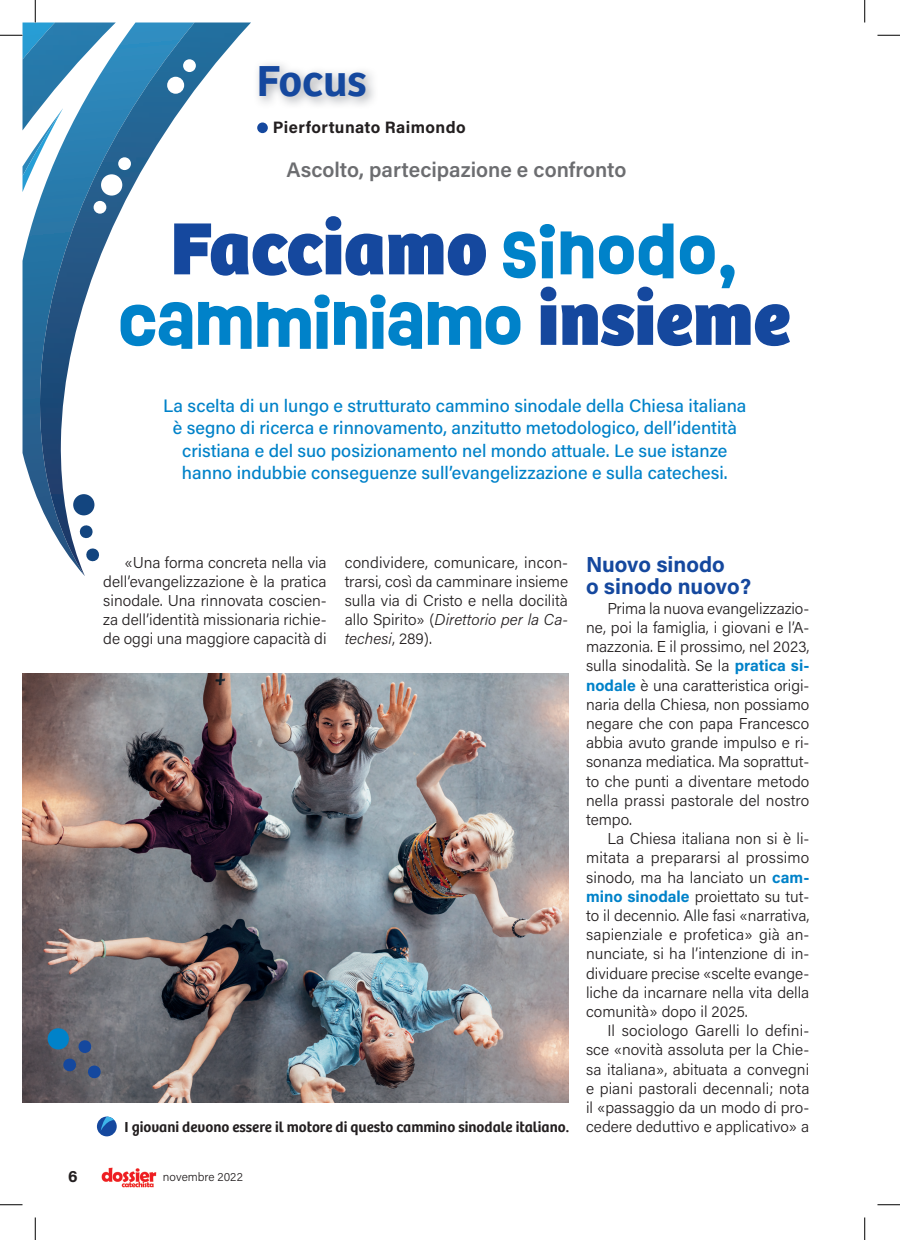
<style>
.page{position:relative;width:900px;height:1240px;background:#fff}
.page>*{position:absolute;margin:0;border:0;box-sizing:border-box;transform-origin:0 0}
.t1{font:800 76.5px "Bree";color:#15489e}
.t2{font:700 66px "Ruddy";letter-spacing:-.02em;color:#0082c9}
.t3{font:600 45px "Bree";color:#15489e}
.t4{font:700 21.75px/22.5px "Acumin Pro";color:#15489e}
.t5{font:600 21px "Acumin Pro";color:#6c6d70}
.t6{font:500 18px/22.5px "Acumin Pro";color:#0082c9;text-align:center}
.t7{font:700 16.5px "Acumin Pro";letter-spacing:.025em;color:#231f20}
.t8{font:300 15.75px/19.2px "Acumin Pro";color:#231f20;text-align:justify}
.t9{font:600 15px "Bree";color:#231f20}
.t10{font:300 12px "Acumin Pro";color:#231f20}
.s1{font-family:"Ruddy";font-weight:700;font-size:66px;color:#0082c9}
.s2{font-family:"Bree";font-weight:800;font-size:76.5px;color:#15489e}
.s3{font-style:italic}
.s4{font-weight:700;color:#0082c9}
.s5{font-family:"Acumin Pro";font-weight:300;font-size:15.75px}
</style>
<div class="page">
<svg style="left:22px;top:59px;width:17px;height:443px"></svg>
<img style="left:39px;top:22px;width:212px;height:554px">
<div style="left:183px;top:59px;width:13px;height:13px;background:#fff;border-radius:50%"></div>
<svg style="left:79px;top:524px;width:14px;height:15px"></svg>
<div style="left:167px;top:77px;width:17px;height:17px;background:#fff;border-radius:50%"></div>
<svg style="left:85px;top:548px;width:15px;height:14px"></svg>
<div style="left:94px;top:201px;width:12px;height:13px;background:#fff;border-radius:50%"></div>
<div style="left:118px;top:157px;width:13px;height:13px;background:#fff;border-radius:50%"></div>
<div style="left:101px;top:174px;width:21px;height:22px;background:#fff;border-radius:50%"></div>
<div style="left:257px;top:122px;width:11px;height:11px;background:#15489e;border-radius:50%"></div>
<div style="left:73px;top:494px;width:21px;height:21px;background:#13457f;border-radius:50%"></div>
<img style="left:102px;top:1167px;width:54px;height:21px">
<div style="left:97px;top:1116px;width:20px;height:20px;background:#15489e;border-radius:50%"></div>
<svg style="left:101px;top:1116px;width:16px;height:15px"></svg>
<img style="left:22px;top:673px;width:546px;height:429px">
<svg style="left:46px;top:1027px;width:55px;height:52px;background:#4d6179"></svg>
<svg style="left:877px;top:35px;width:23px;height:1px"></svg>
<svg style="left:0;top:1204px;width:22px;height:1px"></svg>
<svg style="left:877px;top:1204px;width:23px;height:1px"></svg>
<svg style="left:0;top:0;width:55px;height:59px"></svg>
<svg style="left:35px;top:1217px;width:1px;height:23px"></svg>
<svg style="left:864px;top:0;width:1px;height:22px"></svg>
<svg style="left:864px;top:1217px;width:1px;height:23px"></svg>
<h3 class="t3" style="left:257px;top:46px;width:111px">Focus</h3>
<p class="t7" style="left:273px;top:116px;width:194px">Pierfortunato Raimondo</p>
<h3 class="t5" style="left:286px;top:155px;width:341px">Ascolto, partecipazione e confronto</h3>
<h1 class="t1" style="left:171px;top:186px;width:568px">Facciamo <span class="s1">sinodo,</span></h1>
<h2 class="t2" style="left:118px;top:273px;width:674px">camminiamo <span class="s2">insieme</span></h2>
<p class="t6" style="left:163px;top:393px;width:585px">La scelta di un lungo e strutturato cammino sinodale della Chiesa italiana è segno di ricerca e rinnovamento, anzitutto metodologico, dell’identità cristiana e del suo posizionamento nel mondo attuale. Le sue istanze hanno indubbie conseguenze sull’evangelizzazione e sulla catechesi.</p>
<p class="t8" style="left:103px;top:552px;width:225px;text-indent:21px">«Una forma concreta nella via dell’evangelizzazione è la pratica sinodale. Una rinnovata coscien&shy;za dell’identità missionaria richie&shy;de oggi una maggiore capacità di</p>
<p class="t8" style="left:345px;top:552px;width:225px">condividere, comunicare, incon&shy;trarsi, così da camminare insieme sulla via di Cristo e nella docilità allo Spirito» (<span class="s3">Direttorio per la Ca&shy;techesi</span>, 289).</p>
<h3 class="t4" style="left:586px;top:552px;width:167px">Nuovo sinodo<br>o sinodo nuovo?</h3>
<p class="t8" style="left:586px;top:598px;width:225px;text-indent:21px">Prima la nuova evangelizzazio&shy;ne, poi la famiglia, i giovani e l’A&shy;mazzonia. E il prossimo, nel 2023, sulla sinodalità. Se la <span class="s4">pratica si&shy;nodale</span> è una caratteristica origi&shy;naria della Chiesa, non possiamo negare che con papa Francesco abbia avuto grande impulso e ri&shy;sonanza mediatica. Ma soprattut&shy;to che punti a diventare metodo nella prassi pastorale del nostro tempo.</p>
<p class="t8" style="left:586px;top:828px;width:225px;text-indent:21px">La Chiesa italiana non si è li&shy;mitata a prepararsi al prossimo sinodo, ma ha lanciato un <span class="s4">cam&shy;mino sinodale</span> proiettato su tut&shy;to il decennio. Alle fasi «narrativa, sapienziale e profetica» già an&shy;nunciate, si ha l’intenzione di in&shy;dividuare precise «scelte evange&shy;liche da incarnare nella vita della comunità» dopo il 2025.</p>
<p class="t8" style="left:586px;top:1020px;width:225px;text-indent:21px">Il sociologo Garelli lo defini&shy;sce «novità assoluta per la Chie&shy;sa italiana», abituata a convegni e piani pastorali decennali; nota il «passaggio da un modo di pro-</p>
<p class="t9" style="left:124px;top:1116px;width:686px">I giovani devono essere il motore di questo cammino sinodale italiano. <span class="s5">cedere deduttivo e applicativo» a</span></p>
<p class="t7" style="left:68px;top:1164px;width:11px">6</p>
<p class="t10" style="left:163px;top:1169px;width:82px">novembre 2022</p>
</div>
